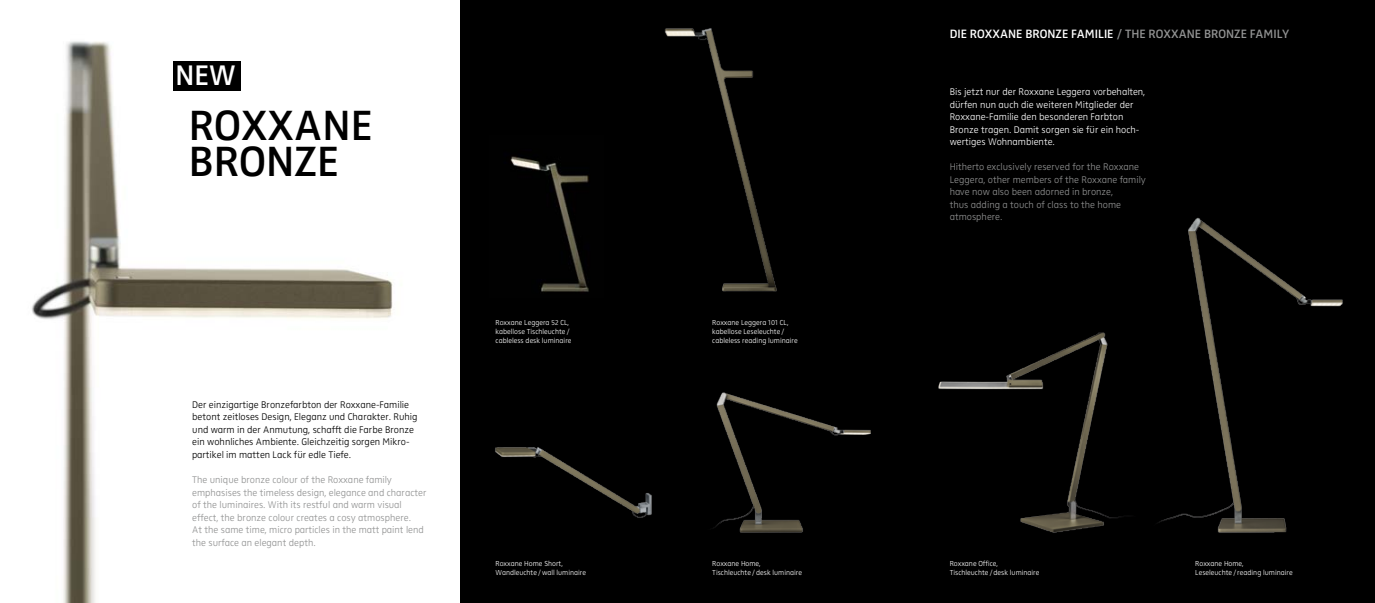
<style>
.page{position:relative;width:1375px;height:603px;background:#fff}
.page>*{position:absolute;margin:0;border:0;box-sizing:border-box;transform-origin:0 0}
.t1{font:43.75px/36.2px "Zwo Semi Bold LF Plain Alt";color:#000}
.t2{font:29.25px "Zwo Semi Bold LF Plain Alt";color:#fff}
.t3{font:12.5px "Zwo Semi Bold LF Plain Alt";color:#fff}
.t4{font:10px/12.5px "Zwo Light LF Plain Alt";color:#919292}
.t5{font:10px/12.5px "Zwo Light LF Plain Alt";color:#000}
.t6{font:10px/12.5px "Zwo Light LF Plain Alt";color:#fff}
.t7{font:7.5px/8.8px "Zwo Light LF Plain Alt";color:#fff}
.s1{color:#919292}
</style>
<div class="page">
<div style="left:461px;top:0;width:914px;height:602px;background:#000"></div>
<img style="left:31px;top:41px;width:362px;height:561px">
<img style="left:510px;top:156px;width:79px;height:136px">
<img style="left:664px;top:28px;width:113px;height:264px">
<img style="left:713px;top:392px;width:158px;height:141px">
<img style="left:495px;top:447px;width:157px;height:71px">
<img style="left:938px;top:332px;width:184px;height:201px">
<img style="left:1158px;top:217px;width:185px;height:316px">
<div style="left:173px;top:61px;width:67px;height:30px;background:#000"></div>
<h2 class="t2" style="left:176px;top:59px;width:62px">NEW</h2>
<h1 class="t1" style="left:189px;top:107px;width:185px">ROXXANE<br>BRONZE</h1>
<p class="t5" style="left:192px;top:398px;width:227px">Der einzigartige Bronzefarbton der Roxxane-Familie betont zeitloses Design, Eleganz und Charakter. Ruhig und warm in der Anmutung, schafft die Farbe Bronze ein wohnliches Ambiente. Gleichzeitig sorgen Mikro&shy;partikel im matten Lack für edle Tiefe.</p>
<p class="t4" style="left:192px;top:473px;width:236px">The unique bronze colour of the Roxxane family emphasises the timeless design, elegance and character of the luminaires. With its restful and warm visual effect, the bronze colour creates a cosy atmosphere.<br>At the same time, micro particles in the matt paint lend the surface an elegant depth.</p>
<p class="t7" style="left:496px;top:318px;width:77px">Roxxane Leggera 52 CL, kabellose Tischleuchte / cableless desk luminaire</p>
<p class="t7" style="left:712px;top:318px;width:87px">Roxxane Leggera 101 CL, kabellose Leseleuchte / cableless reading luminaire</p>
<p class="t7" style="left:496px;top:558px;width:92px">Roxxane Home Short,<br>Wandleuchte /wall luminaire</p>
<p class="t7" style="left:712px;top:558px;width:91px">Roxxane Home,<br>Tischleuchte /desk luminaire</p>
<p class="t3" style="left:950px;top:26px;width:341px">DIE ROXXANE BRONZE FAMILIE <span class="s1">/ THE ROXXANE BRONZE FAMILY</span></p>
<p class="t6" style="left:950px;top:85px;width:197px">Bis jetzt nur der Roxxane Leggera vorbehalten, dürfen nun auch die weiteren Mitglieder der Roxxane-Familie den besonderen Farbton Bronze tragen. Damit sorgen sie für ein hoch&shy;wertiges Wohnambiente.</p>
<p class="t4" style="left:950px;top:160px;width:198px">Hitherto exclusively reserved for the Roxxane Leggera, other members of the Roxxane family have now also been adorned in bronze,<br>thus adding a touch of class to the home atmosphere.</p>
<p class="t7" style="left:950px;top:558px;width:91px">Roxxane Office,<br>Tischleuchte /desk luminaire</p>
<p class="t7" style="left:1195px;top:558px;width:99px">Roxxane Home,<br>Leseleuchte / reading luminaire</p>
</div>
